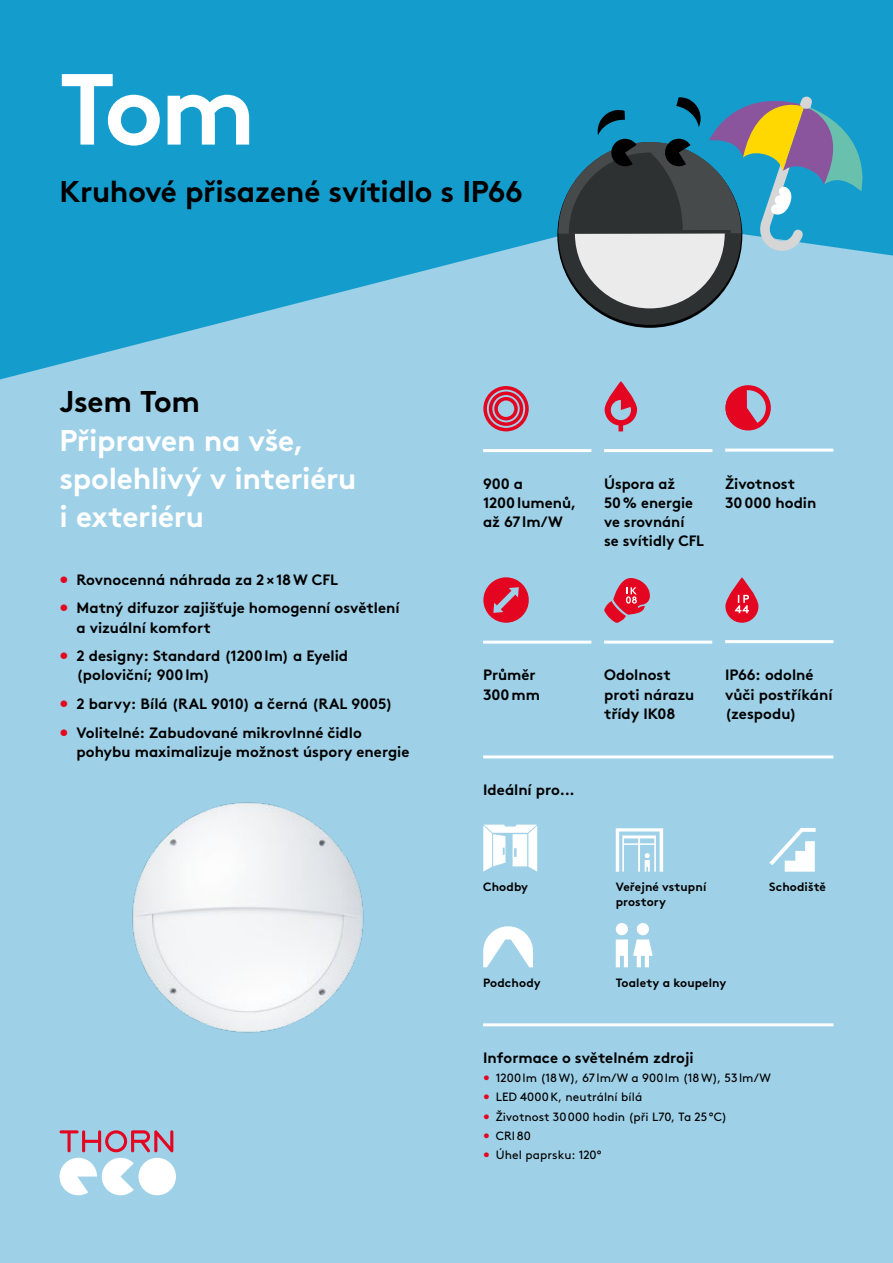
<style>
.page{position:relative;width:893px;height:1263px;background:#9ed0e7}
.page>*{position:absolute;margin:0;border:0;box-sizing:border-box;transform-origin:0 0}
.t1{font:700 100.65px "Brown";color:#fff}
.t2{font:700 30px/38.2px "Brown";letter-spacing:-.01em;color:#fff}
.t3{font:700 30px "Brown";letter-spacing:-.01em;color:#000}
.t4{font:700 15px/19.2px "Brown";color:#000}
.t5{font:12px "Brown";letter-spacing:.005em;color:#000}
.t6{font:700 12px/14.9px "Brown";letter-spacing:.01em;color:#000}
.s1{color:#e40521}
</style>
<div class="page">
<svg style="left:0;top:0;width:893px;height:379px;fill:#149dcc"></svg>
<hr style="left:483px;top:1023px;width:350px;height:3px;background:#fff">
<hr style="left:483px;top:755px;width:350px;height:3px;background:#fff">
<svg style="left:483px;top:577px;width:46px;height:46px"></svg>
<svg style="left:726px;top:386px;width:33px;height:43px"></svg>
<div style="left:725px;top:385px;width:46px;height:45px;border:5px solid #e40521;border-radius:50%"></div>
<svg style="left:483px;top:386px;width:46px;height:45px"></svg>
<svg style="left:605px;top:381px;width:32px;height:50px"></svg>
<svg style="left:604px;top:578px;width:46px;height:45px"></svg>
<svg style="left:483px;top:825px;width:54px;height:47px"></svg>
<svg style="left:616px;top:828px;width:47px;height:44px"></svg>
<svg style="left:769px;top:828px;width:47px;height:44px"></svg>
<svg style="left:483px;top:926px;width:50px;height:41px"></svg>
<div style="left:616px;top:923px;width:12px;height:12px;background:#fff;border-radius:50%"></div>
<div style="left:637px;top:923px;width:12px;height:12px;background:#fff;border-radius:50%"></div>
<svg style="left:616px;top:939px;width:37px;height:28px"></svg>
<hr style="left:725px;top:449px;width:108px;height:3px;background:#fff">
<hr style="left:725px;top:640px;width:108px;height:3px;background:#fff">
<hr style="left:604px;top:449px;width:108px;height:3px;background:#fff">
<hr style="left:604px;top:641px;width:108px;height:3px;background:#fff">
<hr style="left:483px;top:449px;width:108px;height:3px;background:#fff">
<hr style="left:483px;top:641px;width:108px;height:3px;background:#fff">
<svg style="left:725px;top:577px;width:33px;height:46px"></svg>
<svg style="left:735px;top:595px;width:14px;height:18px"></svg>
<div style="left:558px;top:142px;width:183px;height:183px;background:#2e3131;border-radius:50%"></div>
<div style="left:575px;top:158px;width:150px;height:150px;background:#ebebeb;border-radius:50%"></div>
<svg style="left:558px;top:87px;width:317px;height:165px"></svg>
<img style="left:132px;top:802px;width:232px;height:231px">
<div style="left:138px;top:1158px;width:38px;height:37px;background:#fff;border-radius:50%"></div>
<svg style="left:60px;top:1130px;width:113px;height:65px"></svg>
<h1 class="t1" style="left:59px;top:28px;width:198px">Tom</h1>
<h2 class="t3" style="left:60px;top:167px;width:465px">Kruhové přisazené svítidlo s IP66</h2>
<h2 class="t3" style="left:60px;top:378px;width:142px">Jsem Tom</h2>
<h2 class="t2" style="left:60px;top:418px;width:298px">Připraven na vše, spolehlivý v interiéru i exteriéru</h2>
<p class="t4" style="left:60px;top:568px;width:280px"><span class="s1">•</span> Rovnocenná náhrada za 2×18W CFL</p>
<p class="t4" style="left:77px;top:597px;width:325px;text-indent:-17px"><span class="s1">•</span> Matný difuzor zajišťuje homogenní osvětlení a vizuální komfort</p>
<p class="t4" style="left:77px;top:645px;width:273px;text-indent:-17px"><span class="s1">•</span> 2 designy: Standard (1200lm) a Eyelid (poloviční; 900lm)</p>
<p class="t4" style="left:60px;top:693px;width:335px"><span class="s1">•</span> 2 barvy: Bílá (RAL 9010) a černá (RAL 9005)</p>
<p class="t4" style="left:77px;top:721px;width:334px;text-indent:-17px"><span class="s1">•</span> Volitelné: Zabudované mikrovlnné čidlo pohybu maximalizuje možnost úspory energie</p>
<p class="t4" style="left:604px;top:473px;width:102px">Úspora až<br>50% energie ve srovnání<br>se svítidly CFL</p>
<p class="t4" style="left:483px;top:473px;width:95px">900 a<br>1200lumenů, až 67lm/W</p>
<p class="t4" style="left:725px;top:473px;width:93px">Životnost<br>30000 hodin</p>
<p class="t4" style="left:483px;top:664px;width:58px">Průměr<br>300mm</p>
<p class="t4" style="left:604px;top:664px;width:92px">Odolnost proti nárazu třídy IK08</p>
<p class="t4" style="left:725px;top:664px;width:109px">IP66: odolné vůči postříkání (zespodu)</p>
<p class="t4" style="left:483px;top:779px;width:93px">Ideální pro...</p>
<p class="t6" style="left:483px;top:878px;width:47px">Chodby</p>
<p class="t6" style="left:769px;top:878px;width:58px">Schodiště</p>
<p class="t6" style="left:616px;top:878px;width:92px">Veřejné vstupní prostory</p>
<p class="t6" style="left:483px;top:974px;width:59px">Podchody</p>
<p class="t6" style="left:616px;top:974px;width:112px">Toalety a koupelny</p>
<p class="t4" style="left:483px;top:1047px;width:212px">Informace o světelném zdroji</p>
<p class="t5" style="left:483px;top:1069px;width:289px"><span class="s1">•</span> 1200lm (18W), 67lm/W a 900lm (18W), 53lm/W</p>
<p class="t5" style="left:483px;top:1088px;width:161px"><span class="s1">•</span> LED 4000K, neutrální bílá</p>
<p class="t5" style="left:483px;top:1107px;width:246px"><span class="s1">•</span> Životnost 30000 hodin (při L70, Ta 25°C)</p>
<p class="t5" style="left:483px;top:1126px;width:49px"><span class="s1">•</span> CRI80</p>
<p class="t5" style="left:483px;top:1145px;width:120px"><span class="s1">•</span> Úhel paprsku: 120°</p>
</div>
